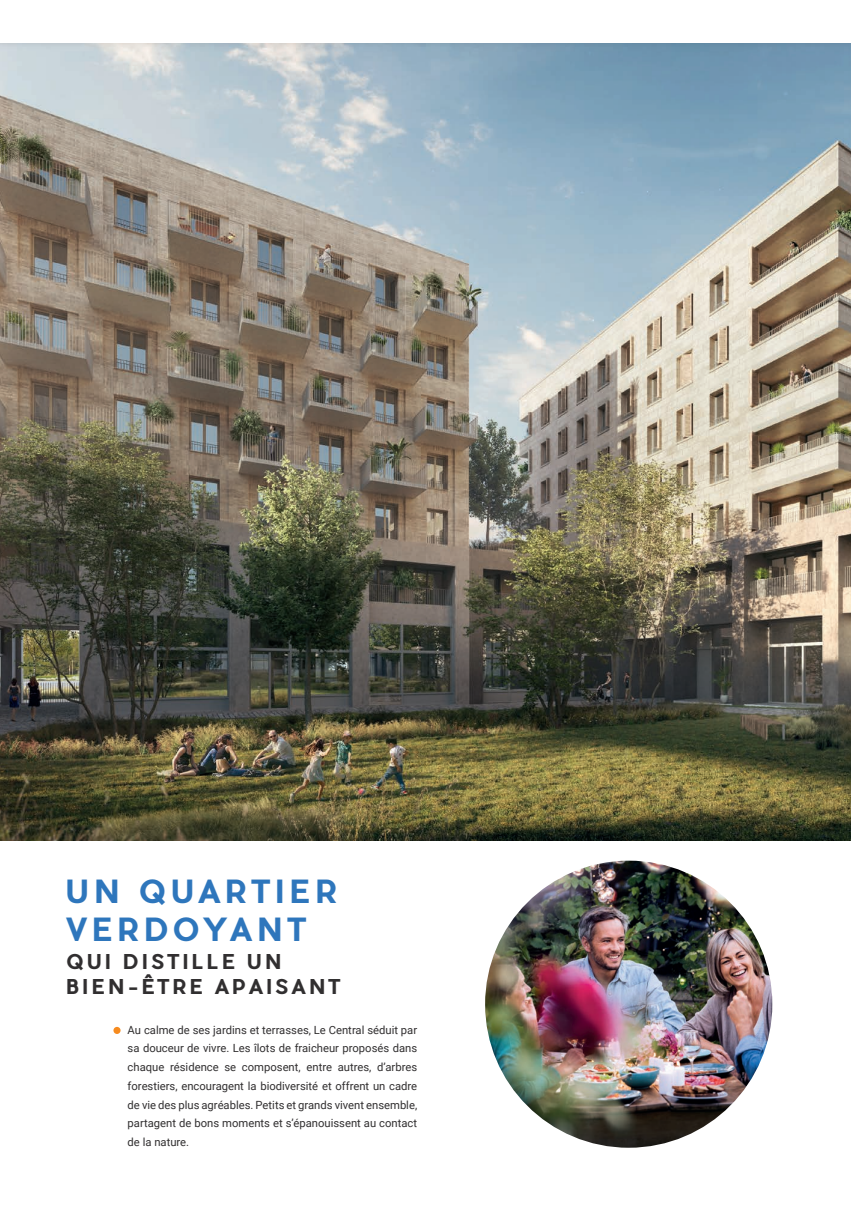
<style>
.page{position:relative;width:851px;height:1205px;background:#fff}
.page>*{position:absolute;margin:0;border:0;box-sizing:border-box;transform-origin:0 0}
.t1{font:700 31.25px/37.5px "Pier Sans";letter-spacing:.15em;color:#2e76bc}
.t2{font:700 20px/25px "Pier Sans";letter-spacing:.15em;color:#312f30}
.t3{font:11.25px/18.8px "Roboto";color:#312f30;text-align:justify}
</style>
<div class="page">
<img style="left:0;top:44px;width:850px;height:796px">
<img style="left:485px;top:860px;width:287px;height:287px;border-radius:144px">
<div style="left:113px;top:1027px;width:7px;height:7px;background:#f68b1f;border-radius:50%"></div>
<h1 class="t1" style="left:66px;top:873px;width:272px">UN QUARTIER<br>VERDOYANT</h1>
<h2 class="t2" style="left:66px;top:949px;width:276px">QUI DISTILLE UN<br>BIEN-ÊTRE APAISANT</h2>
<p class="t3" style="left:128px;top:1020px;width:291px">Au calme de ses jardins et terrasses, Le Central séduit par sa douceur de vivre. Les îlots de fraicheur proposés dans chaque résidence se composent, entre autres, d’arbres forestiers, encouragent la biodiversité et offrent un cadre de vie des plus agréables. Petits et grands vivent ensemble, partagent de bons moments et s’épanouissent au contact de la nature.</p>
</div>
